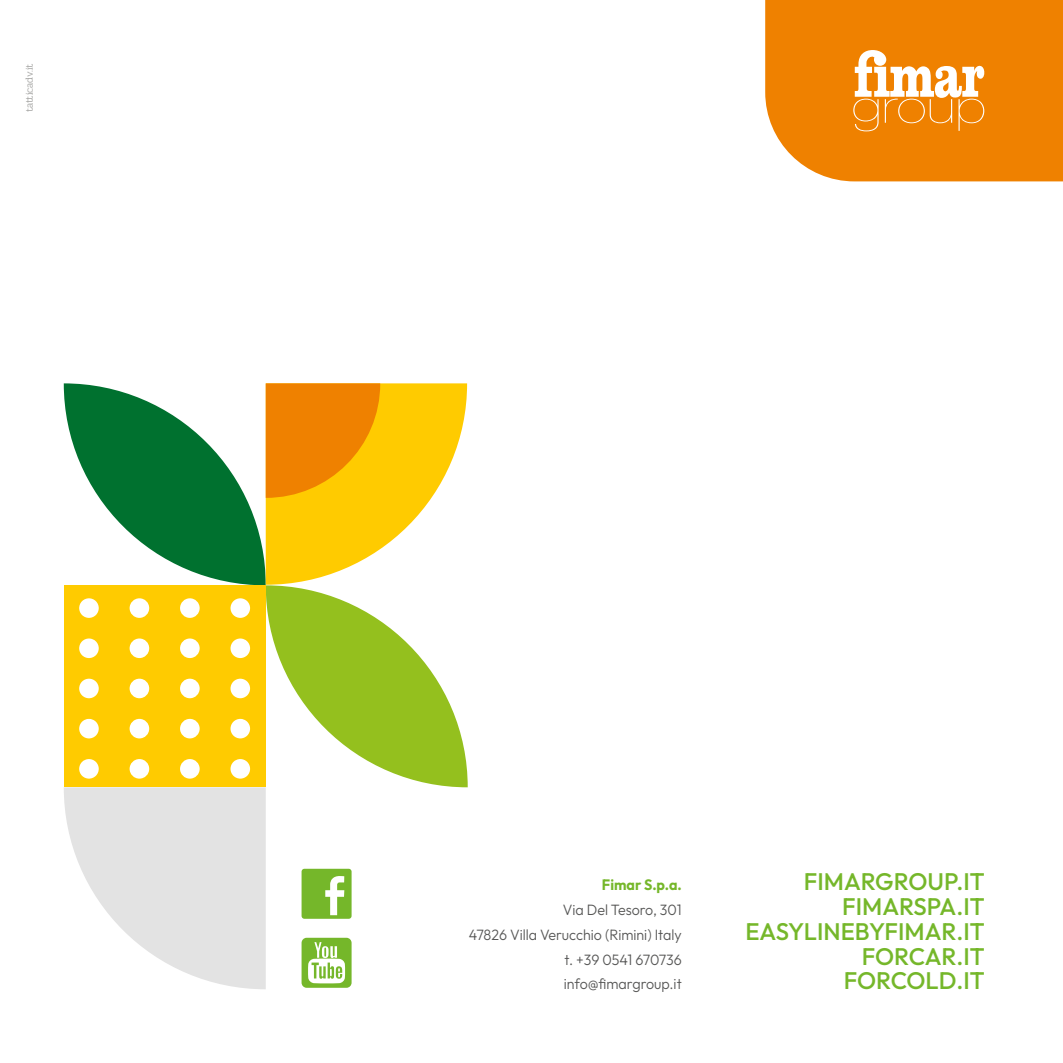
<style>
.page{position:relative;width:1063px;height:1063px;background:#fff}
.page>*{position:absolute;margin:0;border:0;box-sizing:border-box;transform-origin:0 0}
.t1{font:500 24px "Outfit";color:#75b72a}
.t2{font:300 15px "Outfit";color:#565655;scale:.95 1}
.t3{font:300 15px "Outfit";letter-spacing:-.02em;color:#565655;scale:.95 1}
.t4{font:700 15px "Outfit";color:#75b72a;scale:.95 1}
.t5{font:300 10.5px "Pridi";letter-spacing:-.025em;color:#a8a8a6;scale:.95 1}
</style>
<div class="page">
<div style="left:765px;top:0;width:298px;height:181px;background:#ef8100"></div>
<svg style="left:853px;top:50px;width:132px;height:81px"></svg>
<svg style="left:64px;top:383px;width:404px;height:606px"></svg>
<p class="t5" style="left:22px;top:112px;width:52px;rotate:-90deg">tatticadv.it</p>
<p class="t4" style="left:602px;top:876px;width:86px">Fimar S.p.a.</p>
<p class="t2" style="left:563px;top:901px;width:127px">Via Del Tesoro, 301</p>
<p class="t2" style="left:469px;top:926px;width:226px">47826 Villa Verucchio (Rimini) Italy</p>
<p class="t3" style="left:564px;top:951px;width:125px">t. +39 0541 670736</p>
<p class="t2" style="left:564px;top:975px;width:126px">info@fimargroup.it</p>
<p class="t1" style="left:804px;top:868px;width:182px">FIMARGROUP.IT</p>
<p class="t1" style="left:842px;top:893px;width:144px">FIMARSPA.IT</p>
<p class="t1" style="left:745px;top:918px;width:241px">EASYLINEBYFIMAR.IT</p>
<p class="t1" style="left:862px;top:942px;width:124px">FORCAR.IT</p>
<p class="t1" style="left:844px;top:967px;width:142px">FORCOLD.IT</p>
</div>
